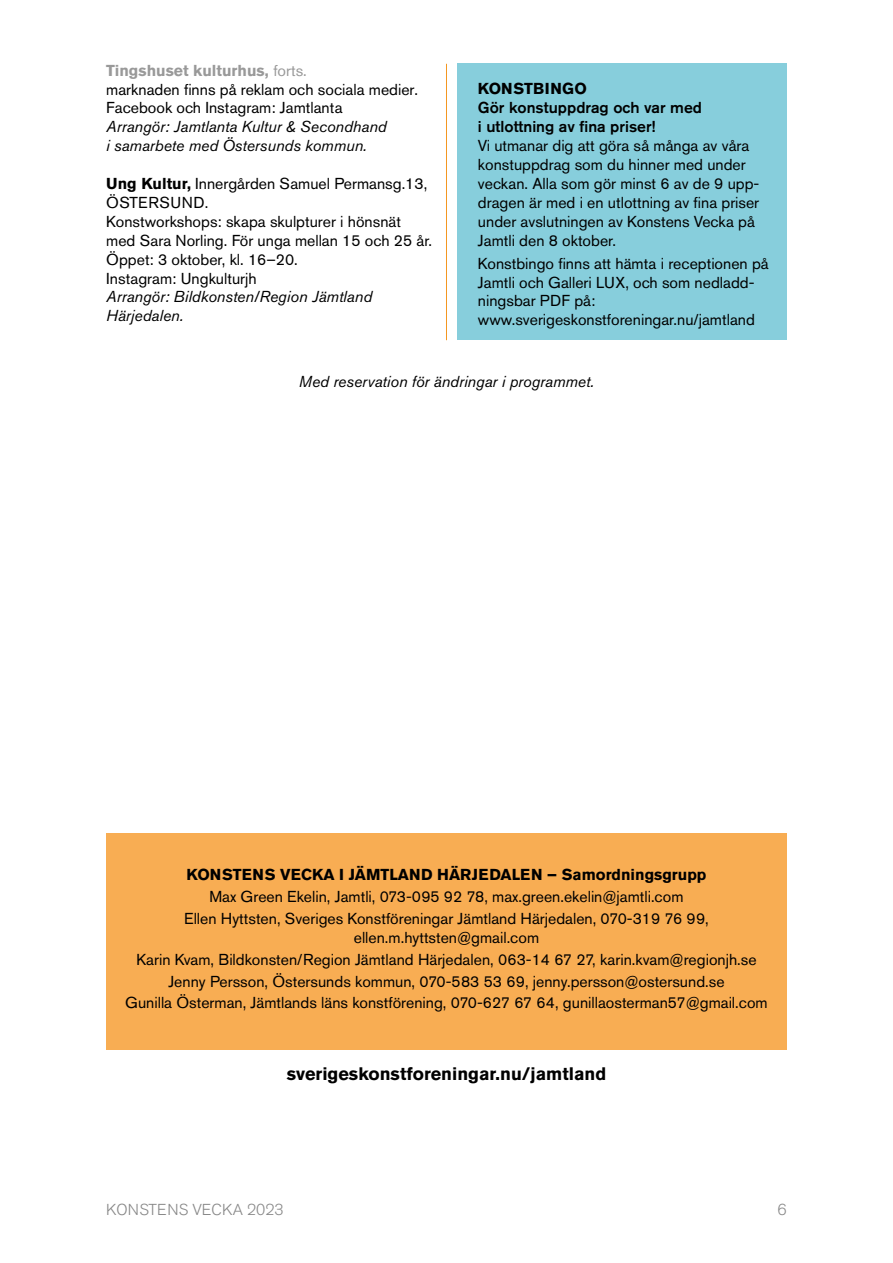
<style>
.page{position:relative;width:893px;height:1263px;background:#fff}
.page>*{position:absolute;margin:0;border:0;box-sizing:border-box;transform-origin:0 0}
.t1{font:700 18px "Akzidenz Grotesk Pro";color:#000}
.t2{font:15.75px/18.9px "Akzidenz Grotesk Pro";color:#000}
.t3{font:italic 15.75px/18.9px "Akzidenz Grotesk Pro";color:#000}
.t4{font:700 15.75px "Akzidenz Grotesk Pro";color:#000}
.t5{font:500 15.75px/18.9px "Akzidenz Grotesk Pro";color:#000}
.t6{font:300 15.75px "Akzidenz Grotesk Pro";color:#878787}
.t7{font:700 15.75px "Akzidenz Grotesk Pro";letter-spacing:.02em;color:#000}
.s1{font-weight:700;color:#999}
.s2{color:#999}
.s3{font-weight:700}
</style>
<div class="page">
<div style="left:457px;top:64px;width:330px;height:276px;background:#87cedc"></div>
<div style="left:106px;top:833px;width:681px;height:217px;background:#f8ad53"></div>
<hr style="left:446px;top:64px;width:1px;height:276px;background:#f49722">
<p class="t2" style="left:106px;top:61px;width:313px"><span class="s1">Tingshuset kulturhus,</span> <span class="s2">forts.<br></span>marknaden finns på reklam och sociala medier.<br>Facebook och Instagram: Jamtlanta</p>
<p class="t3" style="left:106px;top:117px;width:282px">Arrangör: Jamtlanta Kultur &amp; Secondhand i samarbete med Östersunds kommun.</p>
<p class="t2" style="left:106px;top:174px;width:327px"><span class="s3">Ung Kultur,</span> Innergården Samuel Permansg.13, ÖSTERSUND.<br>Konstworkshops: skapa skulpturer i hönsnät med Sara Norling. För unga mellan 15 och 25 år.<br>Öppet: 3 oktober, kl. 16–20.<br>Instagram: Ungkulturjh</p>
<p class="t3" style="left:106px;top:287px;width:267px">Arrangör: Bildkonsten/Region Jämtland<br>Härjedalen.</p>
<p class="t7" style="left:478px;top:79px;width:110px">KONSTBINGO</p>
<p class="t5" style="left:478px;top:98px;width:226px">Gör konstuppdrag och var med i utlottning av fina priser!</p>
<p class="t2" style="left:478px;top:136px;width:283px">Vi utmanar dig att göra så många av våra konstuppdrag som du hinner med under veckan. Alla som gör minst 6 av de 9 upp&shy;dragen är med i en utlottning av fina priser under avslutningen av Konstens Vecka på Jamtli den 8 oktober.</p>
<p class="t2" style="left:478px;top:254px;width:292px">Konstbingo finns att hämta i receptionen på Jamtli och Galleri LUX, och som nedladd&shy;ningsbar PDF på: www.sverigeskonstforeningar.nu/jamtland</p>
<p class="t3" style="left:299px;top:372px;width:297px">Med reservation för ändringar i programmet.</p>
<p class="t4" style="left:187px;top:864px;width:521px">KONSTENS VECKA I JÄMTLAND HÄRJEDALEN – Samordningsgrupp</p>
<p class="t2" style="left:184px;top:885px;width:526px;line-height:21.9px;text-align:center">Max Green Ekelin, Jamtli, 073-095 92 78, max.green.ekelin@jamtli.com<br>Ellen Hyttsten, Sveriges Konstföreningar Jämtland Härjedalen, 070-319 76 99,</p>
<p class="t2" style="left:125px;top:926px;width:644px;line-height:21.9px;text-align:center">ellen.m.hyttsten@gmail.com<br>Karin Kvam, Bildkonsten/Region Jämtland Härjedalen, 063-14 67 27, karin.kvam@regionjh.se Jenny Persson, Östersunds kommun, 070-583 53 69, jenny.persson@ostersund.se<br>Gunilla Österman, Jämtlands läns konstförening, 070-627 67 64, gunillaosterman57@gmail.com</p>
<p class="t1" style="left:287px;top:1062px;width:321px">sverigeskonstforeningar.nu/jamtland</p>
<p class="t6" style="left:106px;top:1199px;width:179px">KONSTENS VECKA 2023</p>
<p class="t6" style="left:777px;top:1199px;width:11px">6</p>
</div>
